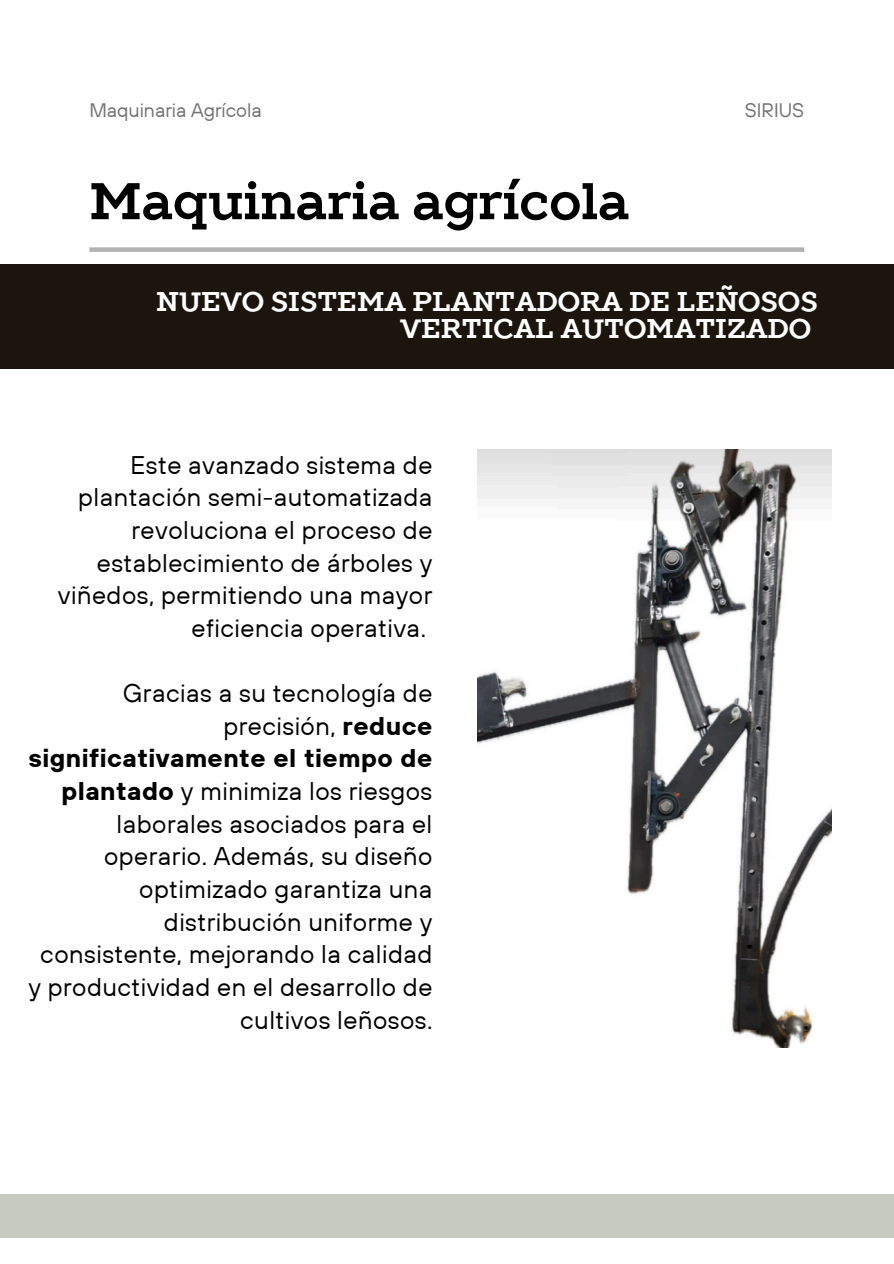
<style>
.page{position:relative;width:894px;height:1264px;background:#fff}
.page>*{position:absolute;margin:0;border:0;box-sizing:border-box;transform-origin:0 0}
.t1{font:700 51.45px "TT Slabs";color:#000}
.t2{font:700 27px/27px "TT Slabs";color:#fff;text-align:right}
.t3{font:25.5px/32.7px "TT Hoves";letter-spacing:.02em;color:#000;text-align:right}
.t4{font:19.5px "TT Hoves";color:#737373}
.s1{font-weight:700}
</style>
<div class="page">
<div style="left:0;top:1194px;width:893px;height:43px;background:#c7cac0"></div>
<div style="left:89px;top:247px;width:715px;height:5px;background:#b1b1b2"></div>
<img style="left:477px;top:449px;width:354px;height:598px">
<div style="left:0;top:264px;width:893px;height:105px;background:#1b150e"></div>
<h2 class="t4" style="left:89px;top:98px;width:174px">Maquinaria Agrícola</h2>
<h3 class="t4" style="left:744px;top:98px;width:61px">SIRIUS</h3>
<p class="t1" style="left:89px;top:168px;width:541px">Maquinaria agrícola</p>
<h4 class="t2" style="left:156px;top:288px;width:663px">NUEVO SISTEMA PLANTADORA DE LEÑOSOS<br>VERTICAL AUTOMATIZADO</h4>
<h1 class="t3" style="left:58px;top:448px;width:376px">Este avanzado sistema de plantación semi-automatizada revoluciona el proceso de establecimiento de árboles y viñedos, permitiendo una mayor eficiencia operativa.</h1>
<p class="t3" style="left:28px;top:676px;width:405px">Gracias a su tecnología de precisión, <span class="s1">reduce significativamente el tiempo de plantado</span> y minimiza los riesgos laborales asociados para el operario. Además, su diseño optimizado garantiza una distribución uniforme y consistente, mejorando la calidad y productividad en el desarrollo de cultivos leñosos.</p>
</div>
